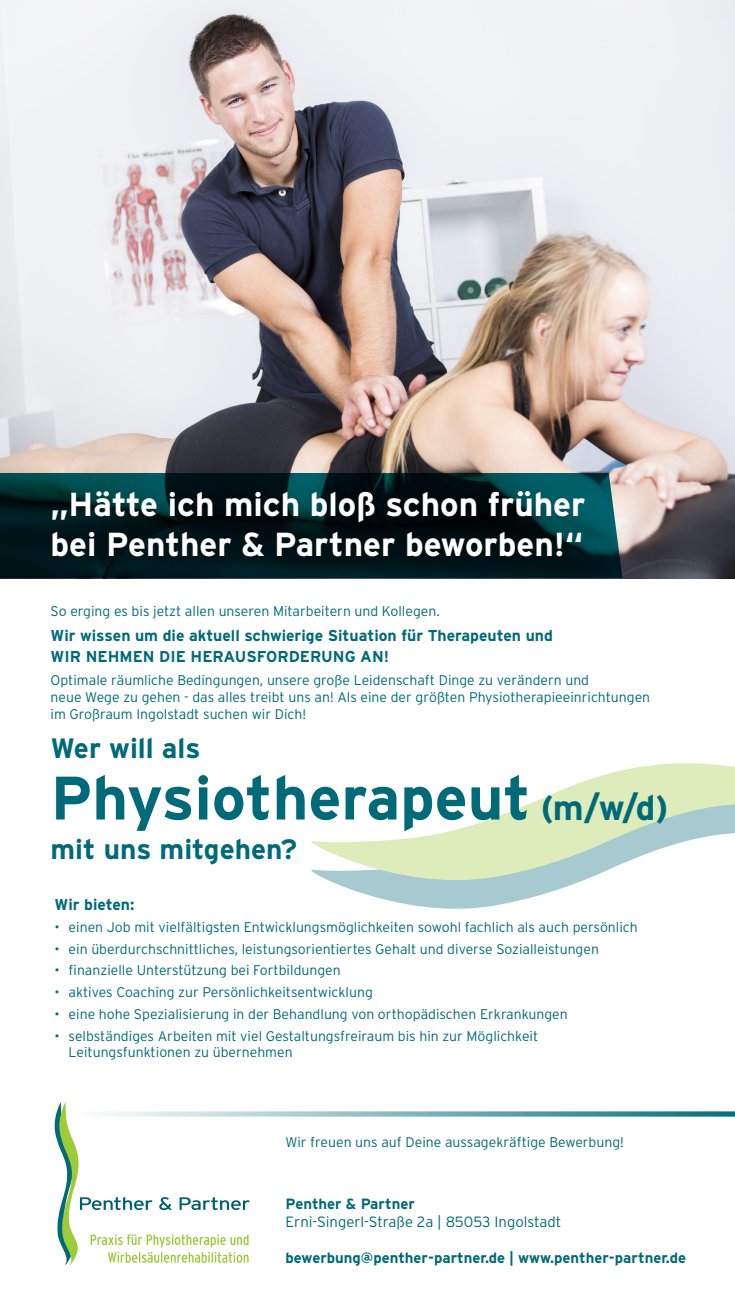
<style>
.page{position:relative;width:735px;height:1290px;background:#fff}
.page>*{position:absolute;margin:0;border:0;box-sizing:border-box;transform-origin:0 0}
.t1{font:700 61.25px "Interstate";color:#006a79}
.t2{font:700 33.25px/39.9px "Interstate";color:#fff}
.t3{font:700 28px "Interstate";color:#006a79}
.t4{font:700 15.75px/21px "Interstate";color:#006a79}
.t5{font:700 14.88px "Interstate";color:#006a79}
.t6{font:300 14.88px "Interstate";color:#006a79}
.t7{font:300 14px/16.8px "Interstate";color:#006a79}
.s1{font-size:35px}
</style>
<div class="page">
<img style="left:0;top:0;width:734px;height:578px">
<svg style="left:362px;top:893px;width:185px;height:16px;fill:#a6cad0"></svg>
<svg style="left:311px;top:763px;width:423px;height:130px"></svg>
<svg style="left:0;top:473px;width:622px;height:105px;background:#022024"></svg>
<svg style="left:55px;top:1102px;width:194px;height:163px"></svg>
<svg style="left:81px;top:1111px;width:653px;height:5px;background:#8bbbc1"></svg>
<p class="t2" style="left:51px;top:484px;width:536px">„Hätte ich mich bloß schon früher bei Penther &amp; Partner beworben!“</p>
<p class="t7" style="left:51px;top:603px;width:390px">So erging es bis jetzt allen unseren Mitarbeitern und Kollegen.</p>
<p class="t4" style="left:51px;top:625px;width:503px">Wir wissen um die aktuell schwierige Situation für Therapeuten und<br>WIR NEHMEN DIE HERAUSFORDERUNG AN!</p>
<p class="t7" style="left:51px;top:672px;width:600px">Optimale räumliche Bedingungen, unsere große Leidenschaft Dinge zu verändern und<br>neue Wege zu gehen - das alles treibt uns an! Als eine der größten Physiotherapieeinrichtungen im Großraum Ingolstadt suchen wir Dich!</p>
<p class="t3" style="left:51px;top:733px;width:151px">Wer will als</p>
<p class="t1" style="left:51px;top:764px;width:619px">Physiotherapeut <span class="s1">(m/w/d)</span></p>
<p class="t3" style="left:51px;top:833px;width:248px">mit uns mitgehen?</p>
<p class="t4" style="left:55px;top:894px;width:81px">Wir bieten:</p>
<p class="t7" style="left:55px;top:918px;width:584px">• einen Job mit vielfältigsten Entwicklungsmöglichkeiten sowohl fachlich als auch persönlich</p>
<p class="t7" style="left:55px;top:940px;width:545px">• ein überdurchschnittliches, leistungsorientiertes Gehalt und diverse Sozialleistungen</p>
<p class="t7" style="left:55px;top:962px;width:287px">• finanzielle Unterstützung bei Fortbildungen</p>
<p class="t7" style="left:55px;top:984px;width:319px">• aktives Coaching zur Persönlichkeitsentwicklung</p>
<p class="t7" style="left:55px;top:1005px;width:514px">• eine hohe Spezialisierung in der Behandlung von orthopädischen Erkrankungen</p>
<p class="t7" style="left:69px;top:1027px;width:471px;text-indent:-14px">• selbständiges Arbeiten mit viel Gestaltungsfreiraum bis hin zur Möglichkeit<br>Leitungsfunktionen zu übernehmen</p>
<p class="t7" style="left:285px;top:1134px;width:339px">Wir freuen uns auf Deine aussagekräftige Bewerbung!</p>
<p class="t5" style="left:285px;top:1195px;width:131px">Penther &amp; Partner</p>
<p class="t6" style="left:285px;top:1213px;width:277px">Erni-Singerl-Straße 2a | 85053 Ingolstadt</p>
<p class="t5" style="left:285px;top:1249px;width:402px">bewerbung@penther-partner.de | www.penther-partner.de</p>
</div>
